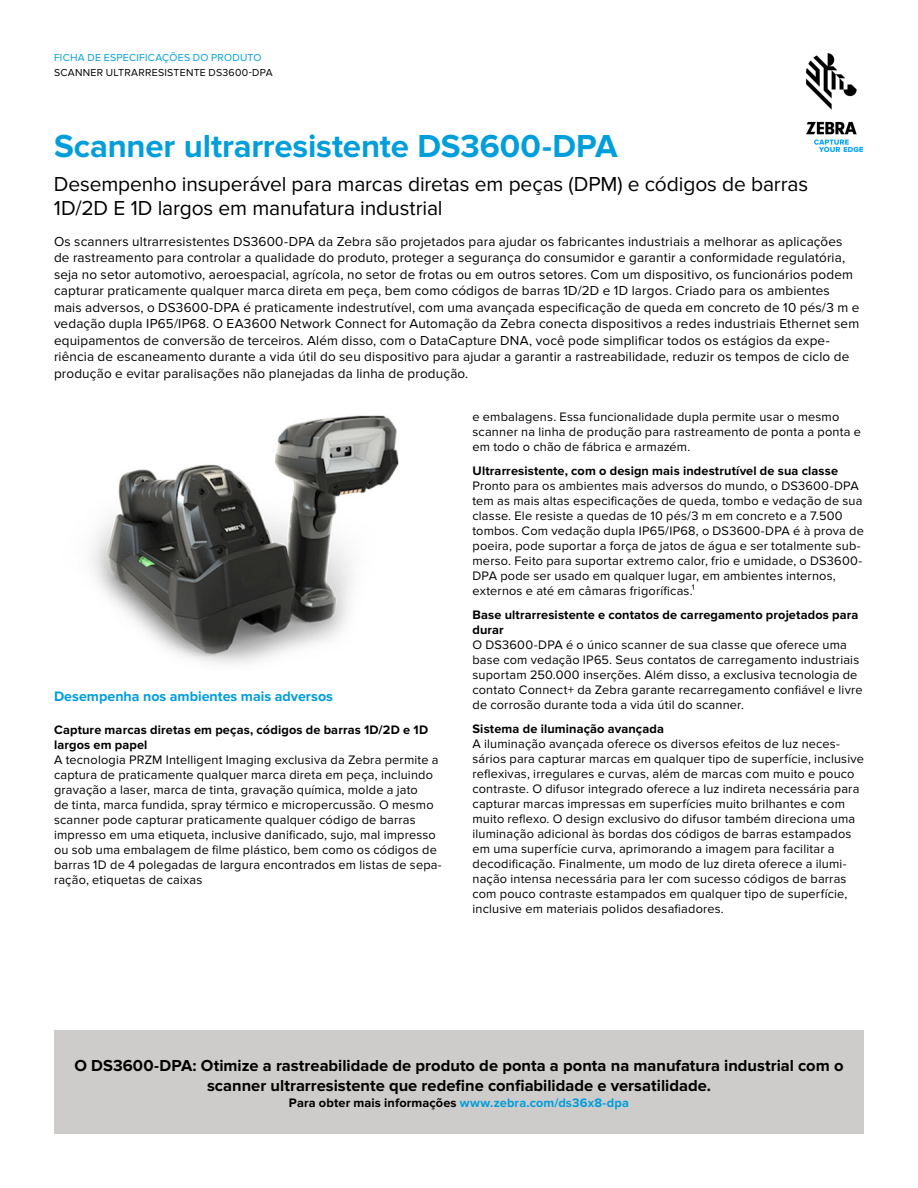
<style>
.page{position:relative;width:918px;height:1188px;background:#fff}
.page>*{position:absolute;margin:0;border:0;box-sizing:border-box;transform-origin:0 0}
.t1{font:700 33px "Proxima Nova";letter-spacing:-.005em;color:#009edb}
.t2{font:21px/24px "Proxima Nova";letter-spacing:-.005em;color:#000}
.t3{font:700 16.5px/20.2px "Proxima Nova";color:#000;text-align:center}
.t4{font:700 14.25px "Proxima Nova";color:#009edb}
.t5{font:13.5px/16.5px "Proxima Nova";letter-spacing:.01em;color:#000}
.t6{font:12.75px/15px "Proxima Nova";letter-spacing:.015em;color:#000}
.t7{font:700 12.75px/15px "Proxima Nova";letter-spacing:.01em;color:#000}
.t8{font:10.5px "Proxima Nova";letter-spacing:.025em;color:#000}
.t9{font:10.5px "Proxima Nova";letter-spacing:.025em;color:#009edb}
.s1{color:#009edb}
</style>
<div class="page">
<img style="left:806px;top:54px;width:56px;height:97px">
<div style="left:54px;top:1031px;width:810px;height:103px;background:#cdccca"></div>
<img style="left:91px;top:415px;width:308px;height:249px">
<p class="t9" style="left:54px;top:52px;width:209px">FICHA DE ESPECIFICAÇÕES DO PRODUTO</p>
<p class="t8" style="left:54px;top:66px;width:220px">SCANNER ULTRARRESISTENTE DS3600-DPA</p>
<h1 class="t1" style="left:54px;top:127px;width:565px">Scanner ultrarresistente DS3600-DPA</h1>
<h2 class="t2" style="left:54px;top:173px;width:756px">Desempenho insuperável para marcas diretas em peças (DPM) e códigos de barras<br>1D/2D E 1D largos em manufatura industrial</h2>
<p class="t5" style="left:54px;top:233px;width:807px">Os scanners ultrarresistentes DS3600-DPA da Zebra são projetados para ajudar os fabricantes industriais a melhorar as aplicações de rastreamento para controlar a qualidade do produto, proteger a segurança do consumidor e garantir a conformidade regulatória, seja no setor automotivo, aeroespacial, agrícola, no setor de frotas ou em outros setores. Com um dispositivo, os funcionários podem capturar praticamente qualquer marca direta em peça, bem como códigos de barras 1D/2D e 1D largos. Criado para os ambientes mais adversos, o DS3600-DPA é praticamente indestrutível, com uma avançada especificação de queda em concreto de 10 pés/3 m e vedação dupla IP65/IP68. O EA3600 Network Connect for Automação da Zebra conecta dispositivos a redes industriais Ethernet sem equipamentos de conversão de terceiros. Além disso, com o DataCapture DNA, você pode simplificar todos os estágios da expe&shy;riência de escaneamento durante a vida útil do seu dispositivo para ajudar a garantir a rastreabilidade, reduzir os tempos de ciclo de produção e evitar paralisações não planejadas da linha de produção.</p>
<p class="t4" style="left:54px;top:688px;width:281px">Desempenha nos ambientes mais adversos</p>
<p class="t7" style="left:54px;top:722px;width:376px">Capture marcas diretas em peças, códigos de barras 1D/2D e 1D largos em papel</p>
<p class="t6" style="left:54px;top:752px;width:389px">A tecnologia PRZM Intelligent Imaging exclusiva da Zebra permite a captura de praticamente qualquer marca direta em peça, incluindo gravação a laser, marca de tinta, gravação química, molde a jato<br>de tinta, marca fundida, spray térmico e micropercussão. O mesmo scanner pode capturar praticamente qualquer código de barras impresso em uma etiqueta, inclusive danificado, sujo, mal impresso ou sob uma embalagem de filme plástico, bem como os códigos de barras 1D de 4 polegadas de largura encontrados em listas de sepa&shy;ração, etiquetas de caixas</p>
<p class="t6" style="left:472px;top:410px;width:390px">e embalagens. Essa funcionalidade dupla permite usar o mesmo scanner na linha de produção para rastreamento de ponta a ponta e em todo o chão de fábrica e armazém.</p>
<p class="t7" style="left:472px;top:464px;width:367px">Ultrarresistente, com o design mais indestrutível de sua classe</p>
<p class="t6" style="left:472px;top:479px;width:393px">Pronto para os ambientes mais adversos do mundo, o DS3600-DPA tem as mais altas especificações de queda, tombo e vedação de sua classe. Ele resiste a quedas de 10 pés/3 m em concreto e a 7.500 tombos. Com vedação dupla IP65/IP68, o DS3600-DPA é à prova de poeira, pode suportar a força de jatos de água e ser totalmente sub&shy;merso. Feito para suportar extremo calor, frio e umidade, o DS3600- DPA pode ser usado em qualquer lugar, em ambientes internos, externos e até em câmaras frigoríficas.¹</p>
<p class="t7" style="left:472px;top:608px;width:387px">Base ultrarresistente e contatos de carregamento projetados para durar</p>
<p class="t6" style="left:472px;top:638px;width:392px">O DS3600-DPA é o único scanner de sua classe que oferece uma base com vedação IP65. Seus contatos de carregamento industriais suportam 250.000 inserções. Além disso, a exclusiva tecnologia de contato Connect+ da Zebra garante recarregamento confiável e livre de corrosão durante toda a vida útil do scanner.</p>
<p class="t7" style="left:472px;top:722px;width:193px">Sistema de iluminação avançada</p>
<p class="t6" style="left:472px;top:737px;width:393px">A iluminação avançada oferece os diversos efeitos de luz neces&shy;sários para capturar marcas em qualquer tipo de superfície, inclusive reflexivas, irregulares e curvas, além de marcas com muito e pouco contraste. O difusor integrado oferece a luz indireta necessária para capturar marcas impressas em superfícies muito brilhantes e com muito reflexo. O design exclusivo do difusor também direciona uma iluminação adicional às bordas dos códigos de barras estampados em uma superfície curva, aprimorando a imagem para facilitar a decodificação. Finalmente, um modo de luz direta oferece a ilumi&shy;nação intensa necessária para ler com sucesso códigos de barras com pouco contraste estampados em qualquer tipo de superfície, inclusive em materiais polidos desafiadores.</p>
<p class="t3" style="left:74px;top:1056px;width:771px">O DS3600-DPA: Otimize a rastreabilidade de produto de ponta a ponta na manufatura industrial com o scanner ultrarresistente que redefine confiabilidade e versatilidade.</p>
<p class="t7" style="left:289px;top:1095px;width:342px">Para obter mais informações <span class="s1">www.zebra.com/ds36x8-dpa</span></p>
</div>
